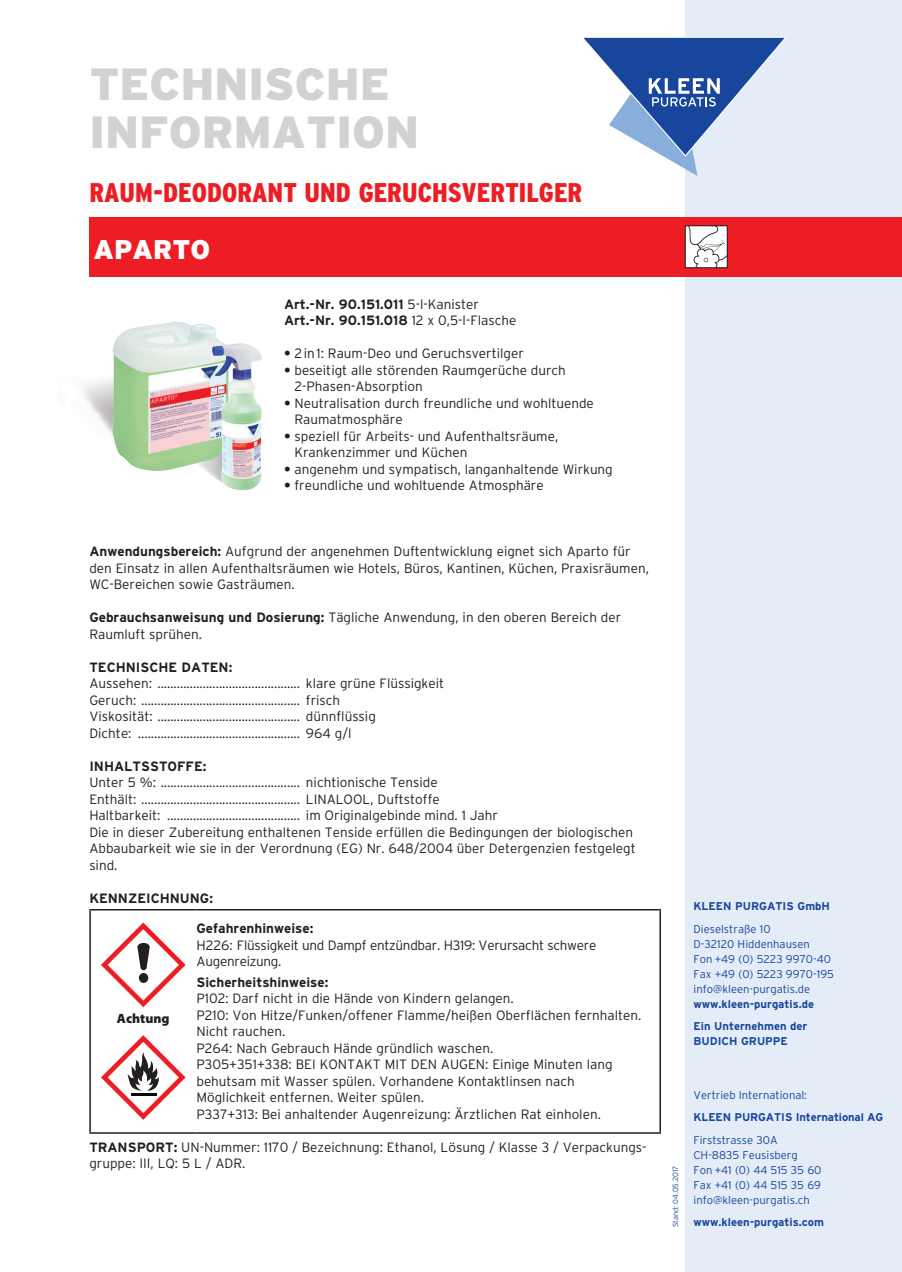
<style>
.page{position:relative;width:902px;height:1272px;background:#fff}
.page>*{position:absolute;margin:0;border:0;box-sizing:border-box;transform-origin:0 0}
.t1{font:900 45px/48px "Interstate";color:#d1d2d4}
.t2{font:900 condensed 27px "Interstate";color:#ee1d23}
.t3{font:900 27px "Interstate";color:#fff}
.t4{font:300 13.5px/16.5px "Interstate";color:#231f20}
.t5{font:700 13.5px/16.5px "Interstate";color:#231f20}
.t6{font:300 13.5px/16.5px "Interstate";letter-spacing:-.02em;color:#231f20}
.t7{font:900 13.5px "Myriad Pro";color:#231f20}
.t8{font:300 11.25px/15px "Interstate";color:#18469d}
.t9{font:700 11.25px/22.5px "Interstate";color:#18469d}
.t10{font:300 7.5px "Interstate";color:#18469d}
.s1{font-weight:300}
.s2{font-weight:700}
</style>
<div class="page">
<div style="left:685px;top:0;width:216px;height:1271px;background:#e4ecf7"></div>
<div style="left:89px;top:217px;width:812px;height:59px;background:#ee1d23"></div>
<div style="left:685px;top:226px;width:42px;height:42px;background:#fff"></div>
<img style="left:688px;top:227px;width:37px;height:39px">
<div style="left:685px;top:225px;width:42px;height:43px;border:1px solid #231f20"></div>
<svg style="left:583px;top:37px;width:204px;height:139px"></svg>
<hr style="left:89px;top:909px;width:107px;height:1px;background:#231f20">
<hr style="left:89px;top:910px;width:2px;height:222px;background:#231f20">
<hr style="left:196px;top:909px;width:465px;height:1px;background:#231f20">
<hr style="left:659px;top:910px;width:2px;height:222px;background:#231f20">
<hr style="left:89px;top:1132px;width:107px;height:1px;background:#231f20">
<hr style="left:196px;top:1132px;width:465px;height:1px;background:#231f20">
<svg style="left:101px;top:922px;width:85px;height:85px"></svg>
<svg style="left:101px;top:1035px;width:84px;height:84px"></svg>
<img style="left:83px;top:380px;width:28px;height:53px">
<img style="left:111px;top:321px;width:113px;height:150px">
<img style="left:212px;top:343px;width:50px;height:147px">
<h1 class="t1" style="left:89px;top:60px;width:331px">TECHNISCHE<br>INFORMATION</h1>
<h2 class="t2" style="left:89px;top:177px;width:494px">RAUM-DEODORANT UND GERUCHSVERTILGER</h2>
<h2 class="t3" style="left:94px;top:234px;width:118px">APARTO</h2>
<p class="t5" style="left:284px;top:295px;width:234px">Art.-Nr. 90.151.011 <span class="s1">5-l-Kanister<br></span>Art.-Nr. 90.151.018 <span class="s1">12 x 0,5-l-Flasche</span></p>
<p class="t4" style="left:284px;top:345px;width:241px"><span class="s2">•</span> 2 in 1: Raum-Deo und Geruchsvertilger</p>
<p class="t4" style="left:294px;top:361px;width:273px;text-indent:-10px"><span class="s2">•</span> beseitigt alle störenden Raumgerüche durch<br>2-Phasen-Absorption</p>
<p class="t4" style="left:294px;top:394px;width:301px;text-indent:-10px"><span class="s2">•</span> Neutralisation durch freundliche und wohltuende<br>Raumatmosphäre</p>
<p class="t4" style="left:294px;top:427px;width:265px;text-indent:-10px"><span class="s2">•</span> speziell für Arbeits- und Aufenthaltsräume,<br>Krankenzimmer und Küchen</p>
<p class="t4" style="left:284px;top:460px;width:330px"><span class="s2">•</span> angenehm und sympatisch, langanhaltende Wirkung</p>
<p class="t4" style="left:284px;top:477px;width:261px"><span class="s2">•</span> freundliche und wohltuende Atmosphäre</p>
<p class="t4" style="left:89px;top:543px;width:561px"><span class="s2">Anwendungsbereich:</span> Aufgrund der angenehmen Duftentwicklung eignet sich Aparto für den Einsatz in allen Aufenthaltsräumen wie Hotels, Büros, Kantinen, Küchen, Praxisräumen,<br>WC-Bereichen sowie Gasträumen.</p>
<p class="t4" style="left:89px;top:609px;width:533px"><span class="s2">Gebrauchsanweisung und Dosierung:</span> Tägliche Anwendung, in den oberen Bereich der<br>Raumluft sprühen.</p>
<p class="t5" style="left:89px;top:658px;width:144px">TECHNISCHE DATEN:</p>
<p class="t4" style="left:89px;top:675px;width:356px">Aussehen: ............................................ klare grüne Flüssigkeit Geruch: ................................................. frisch<br>Viskosität: ............................................ dünnflüssig<br>Dichte: .................................................. 964 g/l</p>
<p class="t5" style="left:89px;top:757px;width:119px">INHALTSSTOFFE:</p>
<p class="t4" style="left:89px;top:774px;width:548px">Unter 5 %: ........................................... nichtionische Tenside<br>Enthält: ................................................. LINALOOL, Duftstoffe<br>Haltbarkeit: ......................................... im Originalgebinde mind. 1 Jahr<br>Die in dieser Zubereitung enthaltenen Tenside erfüllen die Bedingungen der biologischen Abbaubarkeit wie sie in der Verordnung (EG) Nr. 648/2004 über Detergenzien festgelegt sind.</p>
<p class="t5" style="left:89px;top:889px;width:125px">KENNZEICHNUNG:</p>
<p class="t5" style="left:196px;top:920px;width:118px">Gefahrenhinweise:</p>
<p class="t6" style="left:196px;top:936px;width:401px">H226: Flüssigkeit und Dampf entzündbar. H319: Verursacht schwere<br>Augenreizung.</p>
<p class="t5" style="left:196px;top:973px;width:133px">Sicherheitshinweise:</p>
<p class="t4" style="left:196px;top:990px;width:446px">P102: Darf nicht in die Hände von Kindern gelangen.<br>P210: Von Hitze/Funken/offener Flamme/heißen Oberflächen fernhalten.<br>Nicht rauchen.<br>P264: Nach Gebrauch Hände gründlich waschen.<br>P305+351+338: BEI KONTAKT MIT DEN AUGEN: Einige Minuten lang behutsam mit Wasser spülen. Vorhandene Kontaktlinsen nach Möglichkeit entfernen. Weiter spülen.<br>P337+313: Bei anhaltender Augen reizung: Ärztlichen Rat einholen.</p>
<p class="t4" style="left:89px;top:1138px;width:558px"><span class="s2">TRANSPORT:</span> UN-Nummer: 1170 / Bezeichnung: Ethanol, Lösung / Klasse 3 / Verpackungs&shy;gruppe: III, LQ: 5 L / ADR.</p>
<p class="t7" style="left:117px;top:1011px;width:54px">Achtung</p>
<p class="t9" style="left:693px;top:894px;width:138px">KLEEN PURGATIS GmbH</p>
<p class="t8" style="left:693px;top:921px;width:142px">Dieselstraße 10<br>D-32120 Hiddenhausen<br>Fon +49 (0) 5223 9970-40<br>Fax +49 (0) 5223 9970-195 info@kleen-purgatis.de</p>
<p class="t9" style="left:693px;top:992px;width:122px">www.kleen-purgatis.de<br>Ein Unternehmen der</p>
<p class="t9" style="left:693px;top:1029px;width:96px">BUDICH GRUPPE</p>
<p class="t10" style="left:671px;top:1227px;width:63px;rotate:-90deg">Stand: 04.05.2017</p>
<p class="t8" style="left:693px;top:1087px;width:115px">Vertrieb International:</p>
<p class="t9" style="left:693px;top:1105px;width:191px">KLEEN PURGATIS International AG</p>
<p class="t8" style="left:693px;top:1132px;width:129px">Firststrasse 30A<br>CH-8835 Feusisberg<br>Fon +41 (0) 44 515 35 60<br>Fax +41 (0) 44 515 35 69 info@kleen-purgatis.ch</p>
<p class="t9" style="left:693px;top:1210px;width:132px">www.kleen-purgatis.com</p>
</div>
